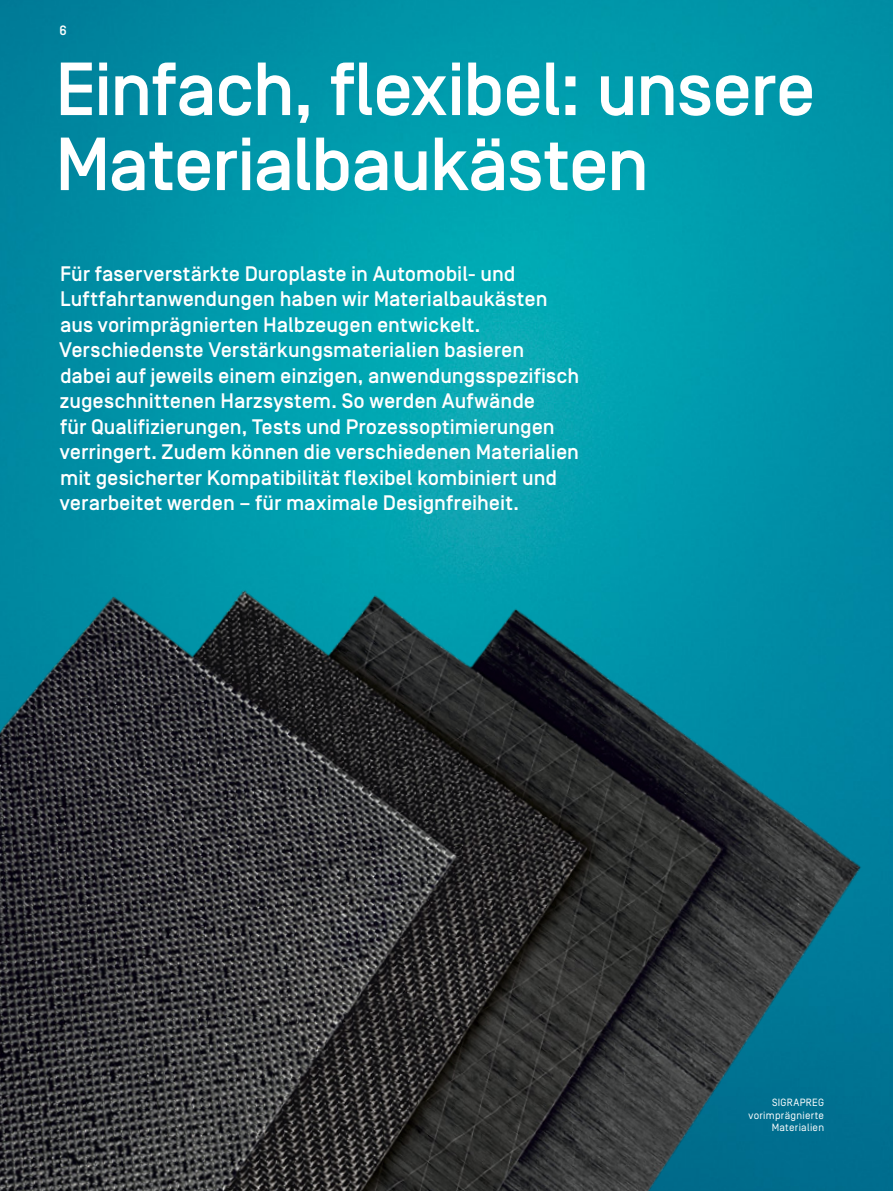
<style>
.page{position:relative;width:893px;height:1191px;background:#fff}
.page>*{position:absolute;margin:0;border:0;box-sizing:border-box;transform-origin:0 0}
.SGL_Headline2_50Pt_Medium_White{font:500 75px/75px "Simplon Norm";letter-spacing:-.025em;color:#fff}
.SGL_Subline2_14Pt_Medium_White{font:500 21px/25.5px "Simplon Norm";color:#fff}
.Paginierung_links_9Pt_Medium_Petrol{font:500 13.5px "Simplon Norm";color:#fff}
.SGL_Kleintext_7Pt_Regular_White{font:10.5px/12.8px "Simplon Norm";letter-spacing:.025em;color:#fff;text-align:right}
</style>
<div class="page">
<img style="left:0;top:0;width:893px;height:567px">
<img style="left:0;top:567px;width:893px;height:624px">
<p class="Paginierung_links_9Pt_Medium_Petrol" style="left:60px;top:23px;width:9px">6</p>
<p class="SGL_Headline2_50Pt_Medium_White" style="left:55px;top:55px;width:762px">Einfach, flexibel: unsere<br>Materialbaukästen</p>
<p class="SGL_Subline2_14Pt_Medium_White" style="left:59px;top:262px;width:522px">Für faserverstärkte Duroplaste in Automobil- und Luftfahrtanwendungen haben wir Materialbaukästen aus vorimprägnierten Halbzeugen entwickelt.<br>Verschiedenste Verstärkungsmaterialien basieren dabei auf jeweils einem einzigen, anwendungsspezifisch zugeschnittenen Harzsystem. So werden Aufwände<br>für Qualifizierungen, Tests und Prozessoptimierungen verringert. Zudem können die verschiedenen Materialien mit gesicherter Kompatibilität flexibel kombiniert und verarbeitet werden – für maximale Designfreiheit.</p>
<p class="SGL_Kleintext_7Pt_Regular_White" style="left:748px;top:1096px;width:77px">SIGRAPREG vorimprägnierte<br>Materialien</p>
</div>
